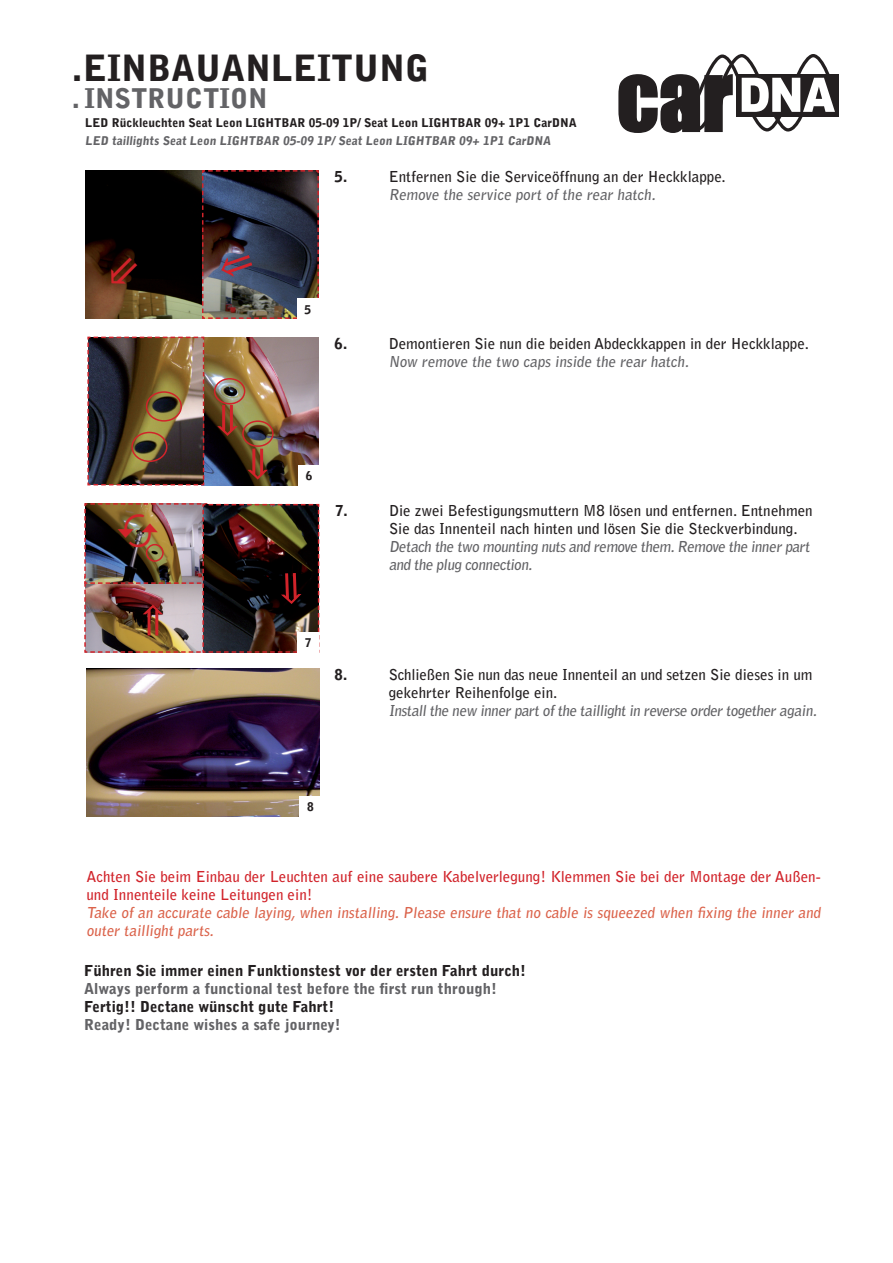
<style>
.page{position:relative;width:893px;height:1263px;background:#fff}
.page>*{position:absolute;margin:0;border:0;box-sizing:border-box;transform-origin:0 0}
.t1{font:45.6px "Meiryo";color:#d1232a}
.t2{font:900 36px "Bell Gothic";color:#231f20}
.t3{font:900 27px "Bell Gothic";color:#636366}
.t4{font:700 15px/18px "Bell Gothic";color:#231f20}
.t5{font:700 15px/18px "Bell Gothic";color:#636366}
.t6{font:700 15px/18px "Bell Gothic";color:#d1232a}
.t7{font:700 15px/18px "Bell Gothic";color:#db634b}
.t8{font:900 15px "Bell Gothic";color:#231f20}
.t9{font:900 15px "Bell Gothic";color:#636366}
.t10{font:900 12px "Bell Gothic";color:#231f20}
.t11{font:900 12px "Bell Gothic";color:#636366}
</style>
<div class="page">
<svg style="left:618px;top:54px;width:221px;height:79px"></svg>
<img style="left:85px;top:171px;width:116px;height:148px">
<img style="left:276px;top:337px;width:42px;height:149px">
<div style="left:299px;top:465px;width:21px;height:22px;background:#fff"></div>
<img style="left:86px;top:669px;width:233px;height:147px">
<div style="left:300px;top:796px;width:21px;height:21px;background:#fff"></div>
<img style="left:201px;top:170px;width:118px;height:149px">
<img style="left:84px;top:503px;width:236px;height:150px">
<img style="left:87px;top:336px;width:189px;height:150px">
<h2 class="t2" style="left:72px;top:47px;width:358px">.EINBAUANLEITUNG</h2>
<h3 class="t3" style="left:72px;top:83px;width:197px">. INSTRUCTION</h3>
<p class="t10" style="left:85px;top:115px;width:493px">LED Rückleuchten Seat Leon LIGHTBAR 05-09 1P/ Seat Leon LIGHTBAR 09+ 1P1 CarDNA</p>
<p class="t11" style="left:85px;top:133px;width:469px">LED taillights Seat Leon LIGHTBAR 05-09 1P/ Seat Leon LIGHTBAR 09+ 1P1 CarDNA</p>
<h1 class="t1" style="left:106px;top:235px;width:36px">⇙</h1>
<p class="t8" style="left:335px;top:168px;width:14px">5.</p>
<p class="t4" style="left:389px;top:168px;width:339px">Entfernen Sie die Serviceöffnung an der Heckklappe.</p>
<p class="t5" style="left:389px;top:186px;width:271px">Remove the service port of the rear hatch.</p>
<p class="t10" style="left:305px;top:302px;width:8px">5</p>
<p class="t8" style="left:335px;top:335px;width:14px">6.</p>
<p class="t4" style="left:389px;top:335px;width:422px">Demontieren Sie nun die beiden Abdeckkappen in der Heckklappe.</p>
<p class="t5" style="left:389px;top:353px;width:304px">Now remove the two caps inside the rear hatch.</p>
<p class="t10" style="left:306px;top:469px;width:8px">6</p>
<p class="t8" style="left:335px;top:502px;width:14px">7.</p>
<p class="t4" style="left:389px;top:501px;width:425px">Die zwei Befestigungsmuttern M8 lösen und entfernen. Entnehmen<br>Sie das Innenteil nach hinten und lösen Sie die Steckverbindung.</p>
<p class="t5" style="left:389px;top:537px;width:424px">Detach the two mounting nuts and remove them.Remove the inner part and the plug connection.</p>
<p class="t10" style="left:305px;top:636px;width:8px">7</p>
<p class="t8" style="left:335px;top:666px;width:14px">8.</p>
<p class="t4" style="left:389px;top:665px;width:425px">Schließen Sie nun das neue Innenteil an und setzen Sie dieses in um gekehrter Reihenfolge ein.</p>
<p class="t5" style="left:389px;top:701px;width:432px">Install the new inner part of the taillight in reverse order together again.</p>
<p class="t10" style="left:307px;top:800px;width:8px">8</p>
<p class="t6" style="left:86px;top:867px;width:736px">Achten Sie beim Einbau der Leuchten auf eine saubere Kabelverlegung! Klemmen Sie bei der Montage der Außen&shy;und Innenteile keine Leitungen ein!</p>
<p class="t7" style="left:86px;top:903px;width:738px">Take of an accurate cable laying, when installing. Please ensure that no cable is squeezed when fixing the inner and outer taillight parts.</p>
<p class="t8" style="left:84px;top:961px;width:443px">Führen Sie immer einen Funktionstest vor der ersten Fahrt durch!</p>
<p class="t9" style="left:84px;top:979px;width:414px">Always perform a functional test before the first run through!</p>
<p class="t8" style="left:84px;top:997px;width:251px">Fertig!! Dectane wünscht gute Fahrt!</p>
<p class="t9" style="left:84px;top:1015px;width:258px">Ready! Dectane wishes a safe journey!</p>
</div>
